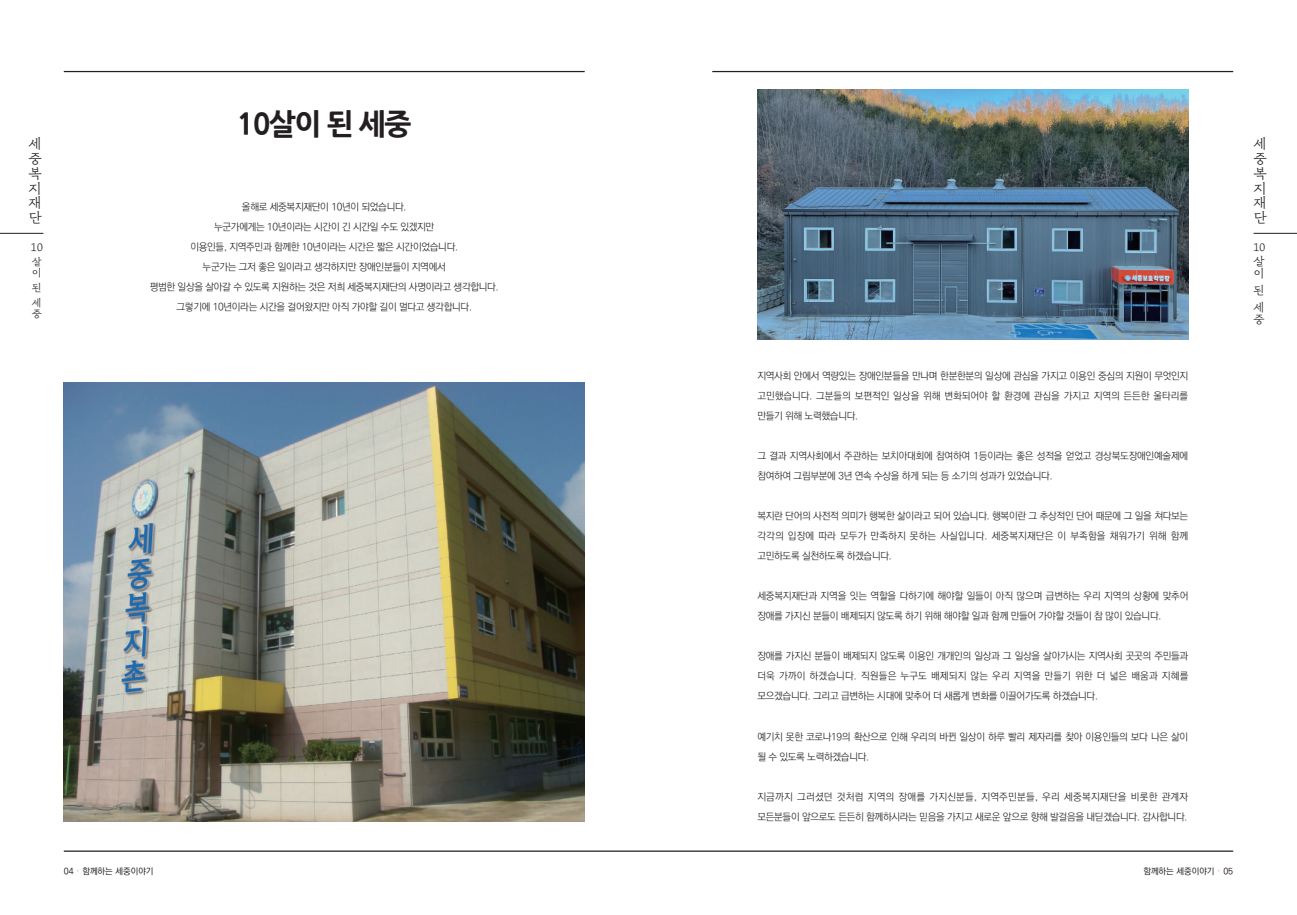
<style>
.page{position:relative;width:1297px;height:915px;background:#fff}
.page>*{position:absolute;margin:0;border:0;box-sizing:border-box;transform-origin:0 0}
.t1{font:700 28.75px "Nanum Gothic OTF Extra";letter-spacing:-.05em;color:#231f20}
.t2{font:13.5px/14.9px "SD Jeongche 530";color:#231f20}
.t3{font:11.25px/12.4px "SD Jeongche 530";color:#231f20}
.t4{font:10px/20px "Ko Pub World Dotum PL";letter-spacing:-.03em;color:#231f20}
.t5{font:10px/11px "SD Jeongche 530";color:#231f20}
.t6{font:8.75px "Ko Pub World Dotum PM";color:#231f20}
.s1{font-family:"Adobe Myungjo Std";font-weight:500;color:#fbd2d3}
</style>
<div class="page">
<hr style="left:0;top:233px;width:43px;height:1px;background:#231f20">
<hr style="left:1253px;top:233px;width:44px;height:1px;background:#231f20">
<img style="left:64px;top:382px;width:521px;height:439px">
<hr style="left:64px;top:850px;width:1169px;height:1px;background:#231f20">
<hr style="left:64px;top:71px;width:521px;height:1px;background:#231f20">
<img style="left:757px;top:90px;width:431px;height:249px">
<hr style="left:712px;top:71px;width:521px;height:1px;background:#231f20">
<h1 class="t1" style="left:237px;top:106px;width:176px">10살이 된 세중</h1>
<h2 class="t2" style="left:28px;top:136px;width:15px">세 중 복 지 재 단</h2>
<h2 class="t2" style="left:1253px;top:136px;width:15px">세 중 복 지 재 단</h2>
<p class="t3" style="left:31px;top:241px;width:14px">10</p>
<p class="t3" style="left:1253px;top:241px;width:14px">10</p>
<p class="t4" style="left:150px;top:197px;width:350px;text-align:center">올해로 세중복지재단이 10년이 되었습니다.<br>누군가에게는 10년이라는 시간이 긴 시간일 수도 있겠지만<br>이용인들, 지역주민과 함께한 10년이라는 시간은 짧은 시간이었습니다.<br>누군가는 그저 좋은 일이라고 생각하지만 장애인분들이 지역에서<br>평범한 일상을 살아갈 수 있도록 지원하는 것은 저희 세중복지재단의 사명이라고 생각합니다. 그렇기에 10년이라는 시간을 걸어왔지만 아직 가야할 길이 멀다고 생각합니다.</p>
<p class="t3" style="left:1253px;top:254px;width:13px">살 이</p>
<p class="t3" style="left:1253px;top:281px;width:11px;line-height:16.9px">된 세</p>
<p class="t3" style="left:1253px;top:313px;width:12px">중</p>
<p class="t5" style="left:32px;top:256px;width:11px">살 이</p>
<p class="t5" style="left:32px;top:280px;width:10px;line-height:14.8px">된 세</p>
<p class="t5" style="left:32px;top:308px;width:11px">중</p>
<p class="t4" style="left:757px;top:366px;width:432px;text-align:justify">지역사회 안에서 역량있는 장애인분들을 만나며 한분한분의 일상에 관심을 가지고 이용인 중심의 지원이 무엇인지 고민했습니다. 그분들의 보편적인 일상을 위해 변화되어야 할 환경에 관심을 가지고 지역의 든든한 울타리를 만들기 위해 노력했습니다.</p>
<p class="t4" style="left:757px;top:446px;width:432px">그 결과 지역사회에서 주관하는 보치아대회에 참여하여 1등이라는 좋은 성적을 얻었고 경상북도장애인예술제에 참여하여 그림부분에 3년 연속 수상을 하게 되는 등 소기의 성과가 있었습니다.</p>
<p class="t4" style="left:757px;top:506px;width:432px;text-align:justify">복지란 단어의 사전적 의미가 행복한 삶이라고 되어 있습니다. 행복이란 그 추상적인 단어 때문에 그 일을 쳐다보는 각각의 입장에 따라 모두가 만족하지 못하는 사실입니다. 세중복지재단은 이 부족함을 채워가기 위해 함께 고민하도록 실천하도록 하겠습니다.</p>
<p class="t4" style="left:757px;top:586px;width:433px">세중복지재단과 지역을 잇는 역할을 다하기에 해야할 일들이 아직 많으며 급변하는 우리 지역의 상황에 맞추어 장애를 가지신 분들이 배제되지 않도록 하기 위해 해야할 일과 함께 만들어 가야할 것들이 참 많이 있습니다.</p>
<p class="t4" style="left:757px;top:646px;width:433px;text-align:justify">장애를 가지신 분들이 배제되지 않도록 이용인 개개인의 일상과 그 일상을 살아가시는 지역사회 곳곳의 주민들과 더욱 가까이 하겠습니다. 직원들은 누구도 배제되지 않는 우리 지역을 만들기 위한 더 넓은 배움과 지혜를 모으겠습니다. 그리고 급변하는 시대에 맞추어 더 새롭게 변화를 이끌어가도록 하겠습니다.</p>
<p class="t4" style="left:757px;top:726px;width:432px">예기치 못한 코로나19의 확산으로 인해 우리의 바뀐 일상이 하루 빨리 제자리를 찾아 이용인들의 보다 나은 삶이 될 수 있도록 노력하겠습니다.</p>
<p class="t4" style="left:757px;top:786px;width:432px">지금까지 그러셨던 것처럼 지역의 장애를 가지신분들, 지역주민분들, 우리 세중복지재단을 비롯한 관계자 모든분들이 앞으로도 든든히 함께하시라는 믿음을 가지고 새로운 앞으로 향해 발걸음을 내딛겠습니다. 감사합니다.</p>
<p class="t6" style="left:64px;top:864px;width:91px">04<span class="s1">•</span>함께하는 세중이야기</p>
<p class="t6" style="left:1143px;top:864px;width:91px">함께하는 세중이야기<span class="s1">•</span>05</p>
</div>
